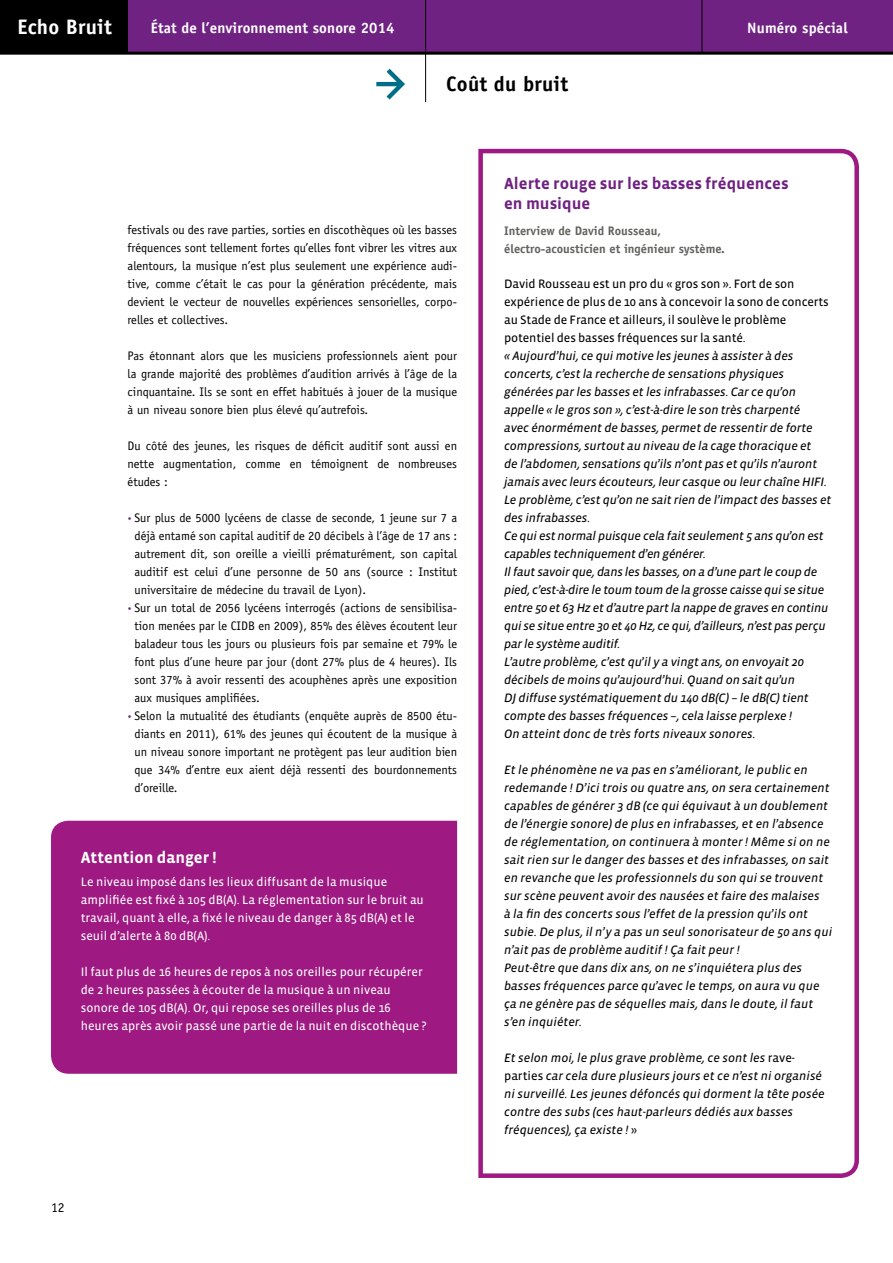
<style>
.page{position:relative;width:893px;height:1263px;background:#fff}
.page>*{position:absolute;margin:0;border:0;box-sizing:border-box;transform-origin:0 0}
.t1{font:700 21px "Officina Sans";letter-spacing:.01em;color:#000}
.t2{font:700 21px "Officina Sans";letter-spacing:.01em;color:#fff}
.t3{font:700 16.5px/19.5px "Vista Sans";color:#702283}
.t4{font:700 16.5px "Vista Sans";color:#fff}
.t5{font:700 15px "Officina Sans";letter-spacing:.01em;color:#fff}
.t6{font:13.5px "Officina Sans";color:#000}
.t7{font:italic 12.45px/18px "Vista Sans Reg";letter-spacing:-.01em;color:#000}
.t8{font:12.45px/18px "Officina Sans";color:#000;text-align:justify}
.t9{font:12.45px/18px "Vista Sans Reg";color:#fff}
.t10{font:12.45px/18px "Vista Sans Reg";letter-spacing:-.01em;color:#000}
.t11{font:700 12.45px/18px "Officina Sans";color:#62635e}
.s1{font-family:"Vista Sans Reg";color:#702283}
.s2{font-style:normal}
</style>
<div class="page">
<div style="left:51px;top:821px;width:406px;height:253px;background:#9e1981"></div>
<svg style="left:478px;top:148px;width:381px;height:1030px"></svg>
<div style="left:0;top:0;width:893px;height:53px;background:#702283"></div>
<hr style="left:0;top:52px;width:893px;height:3px;background:#000">
<div style="left:0;top:0;width:128px;height:53px;background:#000"></div>
<svg style="left:376px;top:69px;width:29px;height:31px"></svg>
<hr style="left:425px;top:0;width:1px;height:102px;background:#000">
<hr style="left:702px;top:0;width:1px;height:53px;background:#000">
<h1 class="t2" style="left:17px;top:13px;width:96px">Echo Bruit</h1>
<p class="t5" style="left:151px;top:19px;width:245px">État de l’environnement sonore 2014</p>
<p class="t5" style="left:747px;top:19px;width:102px">Numéro spécial</p>
<h1 class="t1" style="left:446px;top:71px;width:123px">Coût du bruit</h1>
<p class="t8" style="left:128px;top:221px;width:331px">festivals ou des rave parties, sorties en discothèques où les basses fréquences sont tellement fortes qu’elles font vibrer les vitres aux alentours, la musique n’est plus seulement une expérience audi&shy;tive, comme c’était le cas pour la génération précédente, mais devient le vecteur de nouvelles expériences sensorielles, corpo&shy;relles et collectives.</p>
<p class="t8" style="left:128px;top:347px;width:331px">Pas étonnant alors que les musiciens professionnels aient pour la grande majorité des problèmes d’audition arrivés à l’âge de la cinquantaine. Ils se sont en effet habitués à jouer de la musique à un niveau sonore bien plus élevé qu’autrefois.</p>
<p class="t8" style="left:128px;top:437px;width:331px">Du côté des jeunes, les risques de déficit auditif sont aussi en nette augmentation, comme en témoignent de nombreuses études :</p>
<p class="t8" style="left:134px;top:509px;width:324px;text-indent:-7px"><span class="s1">•</span> Sur plus de 5000 lycéens de classe de seconde, 1 jeune sur 7 a déjà entamé son capital auditif de 20 décibels à l’âge de 17 ans : autrement dit, son oreille a vieilli prématurément, son capital auditif est celui d’une personne de 50 ans (source : Institut universitaire de médecine du travail de Lyon).</p>
<p class="t8" style="left:134px;top:599px;width:324px;text-indent:-7px"><span class="s1">•</span> Sur un total de 2056 lycéens interrogés (actions de sensibilisa&shy;tion menées par le CIDB en 2009), 85% des élèves écoutent leur baladeur tous les jours ou plusieurs fois par semaine et 79% le font plus d’une heure par jour (dont 27% plus de 4 heures). Ils sont 37% à avoir ressenti des acouphènes après une exposition aux musiques amplifiées.</p>
<p class="t8" style="left:134px;top:707px;width:324px;text-indent:-7px"><span class="s1">•</span> Selon la mutualité des étudiants (enquête auprès de 8500 étu&shy;diants en 2011), 61% des jeunes qui écoutent de la musique à un niveau sonore important ne protègent pas leur audition bien que 34% d’entre eux aient déjà ressenti des bourdonnements d’oreille.</p>
<h2 class="t4" style="left:81px;top:849px;width:137px">Attention danger !</h2>
<p class="t9" style="left:81px;top:873px;width:345px">Le niveau imposé dans les lieux diffusant de la musique amplifiée est fixé à 105 dB(A). La réglementation sur le bruit au travail, quant à elle, a fixé le niveau de danger à 85 dB(A) et le seuil d’alerte à 80 dB(A).</p>
<p class="t9" style="left:81px;top:963px;width:347px">Il faut plus de 16 heures de repos à nos oreilles pour récupérer de 2 heures passées à écouter de la musique à un niveau sonore de 105 dB(A). Or, qui repose ses oreilles plus de 16 heures après avoir passé une partie de la nuit en discothèque ?</p>
<p class="t6" style="left:51px;top:1199px;width:15px">12</p>
<h2 class="t3" style="left:504px;top:174px;width:286px">Alerte rouge sur les basses fréquences en musique</h2>
<p class="t11" style="left:504px;top:222px;width:222px">Interview de David Rousseau, électro-acousticien et ingénieur système.</p>
<p class="t10" style="left:504px;top:275px;width:326px">David Rousseau est un pro du « gros son ». Fort de son expérience de plus de 10 ans à concevoir la sono de concerts au Stade de France et ailleurs, il soulève le problème potentiel des basses fréquences sur la santé.</p>
<p class="t7" style="left:504px;top:347px;width:329px">« Aujourd’hui, ce qui motive les jeunes à assister à des concerts, c’est la recherche de sensations physiques générées par les basses et les infrabasses. Car ce qu’on appelle « le gros son », c’est-à-dire le son très charpenté<br>avec énormément de basses, permet de ressentir de forte compressions, surtout au niveau de la cage thoracique et<br>de l’abdomen, sensations qu’ils n’ont pas et qu’ils n’auront jamais avec leurs écouteurs, leur casque ou leur chaîne HIFI.<br>Le problème, c’est qu’on ne sait rien de l’impact des basses et des infrabasses.<br>Ce qui est normal puisque cela fait seulement 5 ans qu’on est capables techniquement d’en générer.<br>Il faut savoir que, dans les basses, on a d’une part le coup de pied, c’est-à-dire le toum toum de la grosse caisse qui se situe entre 50 et 63 Hz et d’autre part la nappe de graves en continu qui se situe entre 30 et 40 Hz, ce qui, d’ailleurs, n’est pas perçu par le système auditif.<br>L’autre problème, c’est qu’il y a vingt ans, on envoyait 20 décibels de moins qu’aujourd’hui. Quand on sait qu’un<br>DJ diffuse systématiquement du 140 dB(C) – le dB(C) tient compte des basses fréquences –, cela laisse perplexe !<br>On atteint donc de très forts niveaux sonores.</p>
<p class="t7" style="left:504px;top:761px;width:330px">Et le phénomène ne va pas en s’améliorant, le public en redemande ! D’ici trois ou quatre ans, on sera certainement capables de générer 3 dB (ce qui équivaut à un doublement de l’énergie sonore) de plus en infrabasses, et en l’absence de réglementation, on continuera à monter ! Même si on ne sait rien sur le danger des basses et des infrabasses, on sait en revanche que les professionnels du son qui se trouvent sur scène peuvent avoir des nausées et faire des malaises<br>à la fin des concerts sous l’effet de la pression qu’ils ont subie. De plus, il n’y a pas un seul sonorisateur de 50 ans qui n’ait pas de problème auditif ! Ça fait peur !<br>Peut-être que dans dix ans, on ne s’inquiétera plus des basses fréquences parce qu’avec le temps, on aura vu que ça ne génère pas de séquelles mais, dans le doute, il faut s’en inquiéter.</p>
<p class="t7" style="left:504px;top:1049px;width:322px">Et selon moi, le plus grave problème, ce sont les <span class="s2">rave&shy;parties</span> car cela dure plusieurs jours et ce n’est ni organisé ni surveillé. Les jeunes défoncés qui dorment la tête posée contre des subs (ces haut-parleurs dédiés aux basses fréquences), ça existe ! <span class="s2">»</span></p>
</div>
